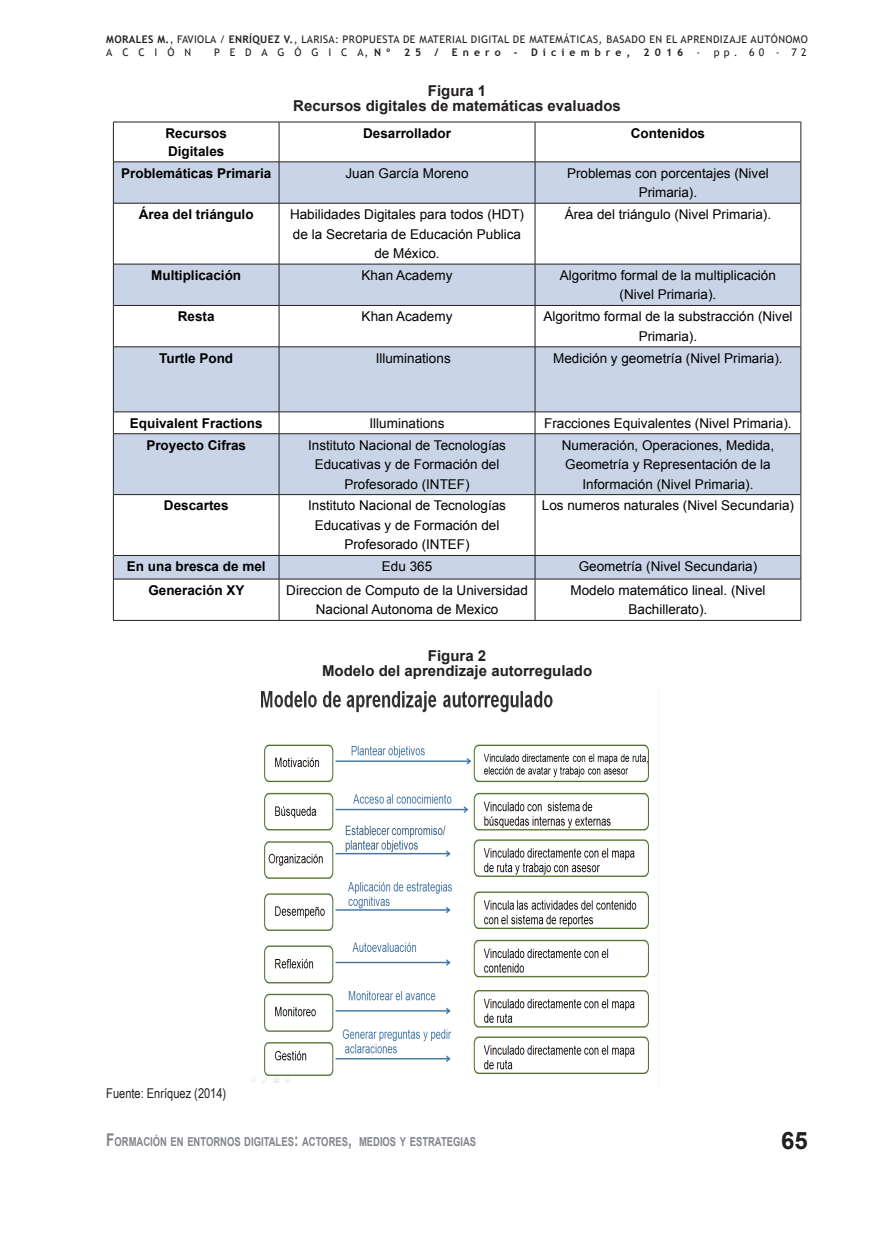
<style>
.page{position:relative;width:893px;height:1234px;background:#fff}
.page>*{position:absolute;margin:0;border:0;box-sizing:border-box;transform-origin:0 0}
.t1{font:700 24px "Arial";color:#231f20}
.t2{font:700 15px/15px "Arial";color:#231f20;text-align:center}
.t3{font:13.5px/19.5px "Arial";color:#000;text-align:center}
.t4{font:700 13.5px/18px "Arial";color:#000}
.t5{font:13.5px "Arial Narrow";color:#231f20}
.t6{font:700 12.3px "Arial";color:#82858b;scale:.77 1}
.t7{font:10.5px/12.6px "Trebuchet MS";letter-spacing:.04em;color:#231f20}
.t8{font:700 10.5px "Trebuchet MS";letter-spacing:.48em;color:#231f20}
.t9{font:10.5px "Trebuchet MS";letter-spacing:.94em;color:#231f20}
.s1{font-weight:700}
.s2{font-size:17.55px}
</style>
<div class="page">
<svg style="left:114px;top:162px;width:686px;height:416px;fill:#c9d5e7"></svg>
<hr style="left:113px;top:122px;width:166px;height:1px;background:#231f20">
<hr style="left:113px;top:122px;width:1px;height:40px;background:#231f20">
<hr style="left:279px;top:122px;width:256px;height:1px;background:#231f20">
<hr style="left:535px;top:122px;width:266px;height:1px;background:#231f20">
<hr style="left:800px;top:122px;width:1px;height:40px;background:#231f20">
<hr style="left:113px;top:162px;width:1px;height:41px;background:#231f20">
<hr style="left:800px;top:162px;width:1px;height:41px;background:#231f20">
<hr style="left:113px;top:203px;width:1px;height:61px;background:#231f20">
<hr style="left:800px;top:203px;width:1px;height:61px;background:#231f20">
<hr style="left:113px;top:264px;width:1px;height:41px;background:#231f20">
<hr style="left:800px;top:264px;width:1px;height:41px;background:#231f20">
<hr style="left:113px;top:305px;width:1px;height:42px;background:#231f20">
<hr style="left:800px;top:305px;width:1px;height:42px;background:#231f20">
<hr style="left:113px;top:347px;width:1px;height:65px;background:#231f20">
<hr style="left:800px;top:347px;width:1px;height:65px;background:#231f20">
<svg style="left:113px;top:412px;width:1px;height:21px"></svg>
<svg style="left:800px;top:412px;width:1px;height:21px"></svg>
<hr style="left:113px;top:433px;width:1px;height:61px;background:#231f20">
<hr style="left:800px;top:433px;width:1px;height:61px;background:#231f20">
<hr style="left:113px;top:494px;width:1px;height:61px;background:#231f20">
<hr style="left:800px;top:494px;width:1px;height:61px;background:#231f20">
<svg style="left:113px;top:555px;width:1px;height:24px"></svg>
<svg style="left:800px;top:555px;width:1px;height:24px"></svg>
<hr style="left:113px;top:579px;width:1px;height:41px;background:#231f20">
<hr style="left:800px;top:579px;width:1px;height:41px;background:#231f20">
<hr style="left:113px;top:620px;width:166px;height:1px;background:#231f20">
<hr style="left:279px;top:620px;width:256px;height:1px;background:#231f20">
<hr style="left:535px;top:620px;width:266px;height:1px;background:#231f20">
<hr style="left:279px;top:122px;width:1px;height:40px;background:#231f20">
<hr style="left:535px;top:122px;width:1px;height:40px;background:#231f20">
<hr style="left:114px;top:161px;width:165px;height:1px;background:#231f20">
<hr style="left:279px;top:161px;width:256px;height:1px;background:#231f20">
<hr style="left:279px;top:162px;width:1px;height:41px;background:#231f20">
<hr style="left:535px;top:161px;width:265px;height:1px;background:#231f20">
<hr style="left:535px;top:162px;width:1px;height:41px;background:#231f20">
<hr style="left:114px;top:203px;width:165px;height:1px;background:#231f20">
<hr style="left:279px;top:203px;width:256px;height:1px;background:#231f20">
<hr style="left:279px;top:203px;width:1px;height:61px;background:#231f20">
<hr style="left:535px;top:203px;width:265px;height:1px;background:#231f20">
<hr style="left:535px;top:203px;width:1px;height:61px;background:#231f20">
<hr style="left:114px;top:264px;width:165px;height:1px;background:#231f20">
<hr style="left:279px;top:264px;width:256px;height:1px;background:#231f20">
<hr style="left:279px;top:264px;width:1px;height:41px;background:#231f20">
<hr style="left:535px;top:264px;width:265px;height:1px;background:#231f20">
<hr style="left:535px;top:264px;width:1px;height:41px;background:#231f20">
<hr style="left:114px;top:305px;width:165px;height:1px;background:#231f20">
<hr style="left:279px;top:305px;width:256px;height:1px;background:#231f20">
<hr style="left:279px;top:305px;width:1px;height:41px;background:#231f20">
<hr style="left:535px;top:305px;width:265px;height:1px;background:#231f20">
<hr style="left:535px;top:305px;width:1px;height:41px;background:#231f20">
<hr style="left:114px;top:346px;width:165px;height:1px;background:#231f20">
<hr style="left:279px;top:346px;width:256px;height:1px;background:#231f20">
<hr style="left:279px;top:347px;width:1px;height:64px;background:#231f20">
<hr style="left:535px;top:346px;width:265px;height:1px;background:#231f20">
<hr style="left:535px;top:347px;width:1px;height:64px;background:#231f20">
<hr style="left:114px;top:411px;width:165px;height:1px;background:#231f20">
<hr style="left:279px;top:411px;width:256px;height:1px;background:#231f20">
<svg style="left:279px;top:412px;width:1px;height:21px"></svg>
<hr style="left:535px;top:411px;width:265px;height:1px;background:#231f20">
<svg style="left:535px;top:412px;width:1px;height:21px"></svg>
<hr style="left:114px;top:433px;width:165px;height:1px;background:#231f20">
<hr style="left:279px;top:433px;width:256px;height:1px;background:#231f20">
<hr style="left:279px;top:434px;width:1px;height:60px;background:#231f20">
<hr style="left:535px;top:433px;width:265px;height:1px;background:#231f20">
<hr style="left:535px;top:434px;width:1px;height:60px;background:#231f20">
<hr style="left:114px;top:494px;width:165px;height:1px;background:#231f20">
<hr style="left:279px;top:494px;width:256px;height:1px;background:#231f20">
<hr style="left:279px;top:494px;width:1px;height:61px;background:#231f20">
<hr style="left:535px;top:494px;width:265px;height:1px;background:#231f20">
<hr style="left:535px;top:494px;width:1px;height:61px;background:#231f20">
<hr style="left:114px;top:555px;width:165px;height:1px;background:#231f20">
<hr style="left:279px;top:555px;width:256px;height:1px;background:#231f20">
<svg style="left:279px;top:555px;width:1px;height:23px"></svg>
<hr style="left:535px;top:555px;width:265px;height:1px;background:#231f20">
<svg style="left:535px;top:556px;width:1px;height:22px"></svg>
<hr style="left:114px;top:578px;width:165px;height:1px;background:#231f20">
<hr style="left:279px;top:578px;width:256px;height:1px;background:#231f20">
<hr style="left:279px;top:579px;width:1px;height:41px;background:#231f20">
<hr style="left:535px;top:578px;width:265px;height:1px;background:#231f20">
<hr style="left:535px;top:579px;width:1px;height:41px;background:#231f20">
<img style="left:252px;top:691px;width:397px;height:393px">
<p class="t7" style="left:106px;top:33px;width:703px"><span class="s1">MORALES M.</span>, FAVIOLA / <span class="s1">ENRÍQUEZ V.</span>, LARISA: PROPUESTA DE MATERIAL DIGITAL DE MATEMÁTICAS, BASADO EN EL APRENDIZAJE AUTÓNOMO<br>ACCIÓN</p>
<p class="t9" style="left:214px;top:45px;width:178px">P EDAGÓGICA, <span class="s1">Nº</span></p>
<p class="t8" style="left:404px;top:45px;width:19px">2 5</p>
<p class="t8" style="left:435px;top:45px;width:6px">/</p>
<p class="t8" style="left:452px;top:45px;width:50px">E NERO</p>
<p class="t8" style="left:514px;top:45px;width:118px">- DICIEMBRE,</p>
<p class="t8" style="left:644px;top:45px;width:41px">2016</p>
<p class="t7" style="left:697px;top:46px;width:111px">- PP. 60 - 72</p>
<p class="t2" style="left:293px;top:84px;width:329px">Figura 1<br>Recursos digitales de matemáticas evaluados</p>
<p class="t4" style="left:165px;top:124px;width:63px">Recursos<br>Digitales</p>
<p class="t4" style="left:363px;top:124px;width:89px">Desarrollador</p>
<p class="t4" style="left:631px;top:124px;width:76px">Contenidos</p>
<p class="t4" style="left:121px;top:164px;width:152px">Problemáticas Primaria</p>
<p class="t3" style="left:345px;top:163px;width:125px">Juan García Moreno</p>
<p class="t3" style="left:567px;top:163px;width:203px">Problemas con porcentajes (Nivel<br>Primaria).</p>
<p class="t4" style="left:139px;top:206px;width:116px">Área del triángulo</p>
<p class="t3" style="left:290px;top:205px;width:236px">Habilidades Digitales para todos (HDT) de la Secretaria de Educación Publica de México.</p>
<p class="t3" style="left:565px;top:205px;width:208px">Área del triángulo (Nivel Primaria).</p>
<p class="t4" style="left:151px;top:266px;width:92px">Multiplicación</p>
<p class="t3" style="left:362px;top:265px;width:92px">Khan Academy</p>
<p class="t3" style="left:560px;top:265px;width:218px">Algoritmo formal de la multiplicación (Nivel Primaria).</p>
<p class="t4" style="left:178px;top:308px;width:38px">Resta</p>
<p class="t3" style="left:362px;top:307px;width:92px">Khan Academy</p>
<p class="t3" style="left:543px;top:307px;width:251px">Algoritmo formal de la substracción (Nivel<br>Primaria).</p>
<p class="t4" style="left:159px;top:349px;width:76px">Turtle Pond</p>
<p class="t3" style="left:376px;top:348px;width:77px">Illuminations</p>
<p class="t3" style="left:553px;top:348px;width:231px">Medición y geometría (Nivel Primaria).</p>
<p class="t4" style="left:130px;top:414px;width:134px">Equivalent Fractions</p>
<p class="t3" style="left:370px;top:413px;width:77px">Illuminations</p>
<p class="t3" style="left:544px;top:413px;width:249px">Fracciones Equivalentes (Nivel Primaria).</p>
<p class="t4" style="left:146px;top:436px;width:101px">Proyecto Cifras</p>
<p class="t3" style="left:308px;top:435px;width:199px">Instituto Nacional de Tecnologías<br>Educativas y de Formación del<br>Profesorado (INTEF)</p>
<p class="t3" style="left:562px;top:435px;width:214px">Numeración, Operaciones, Medida,<br>Geometría y Representación de la<br>Información (Nivel Primaria).</p>
<p class="t4" style="left:164px;top:497px;width:66px">Descartes</p>
<p class="t3" style="left:308px;top:496px;width:199px">Instituto Nacional de Tecnologías<br>Educativas y de Formación del<br>Profesorado (INTEF)</p>
<p class="t3" style="left:542px;top:496px;width:254px">Los numeros naturales (Nivel Secundaria)</p>
<p class="t4" style="left:127px;top:557px;width:140px">En una bresca de mel</p>
<p class="t3" style="left:382px;top:556px;width:52px">Edu 365</p>
<p class="t3" style="left:579px;top:556px;width:180px">Geometría (Nivel Secundaria)</p>
<p class="t4" style="left:148px;top:581px;width:98px">Generación XY</p>
<p class="t3" style="left:286px;top:580px;width:243px">Direccion de Computo de la Universidad<br>Nacional Autonoma de Mexico</p>
<p class="t3" style="left:570px;top:580px;width:197px">Modelo matemático lineal. (Nivel<br>Bachillerato).</p>
<p class="t2" style="left:322px;top:648px;width:272px">Figura 2<br>Modelo del aprendizaje autorregulado</p>
<p class="t5" style="left:106px;top:1082px;width:122px">Fuente: Enríquez (2014)</p>
<p class="t6" style="left:106px;top:1132px;width:482px"><span class="s2">F</span>ORMACIÓN EN ENTORNOS DIGITALES<span class="s2">:</span> ACTORES<span class="s2">,</span> MEDIOS Y ESTRATEGIAS</p>
<h1 class="t1" style="left:781px;top:1124px;width:28px">65</h1>
</div>
